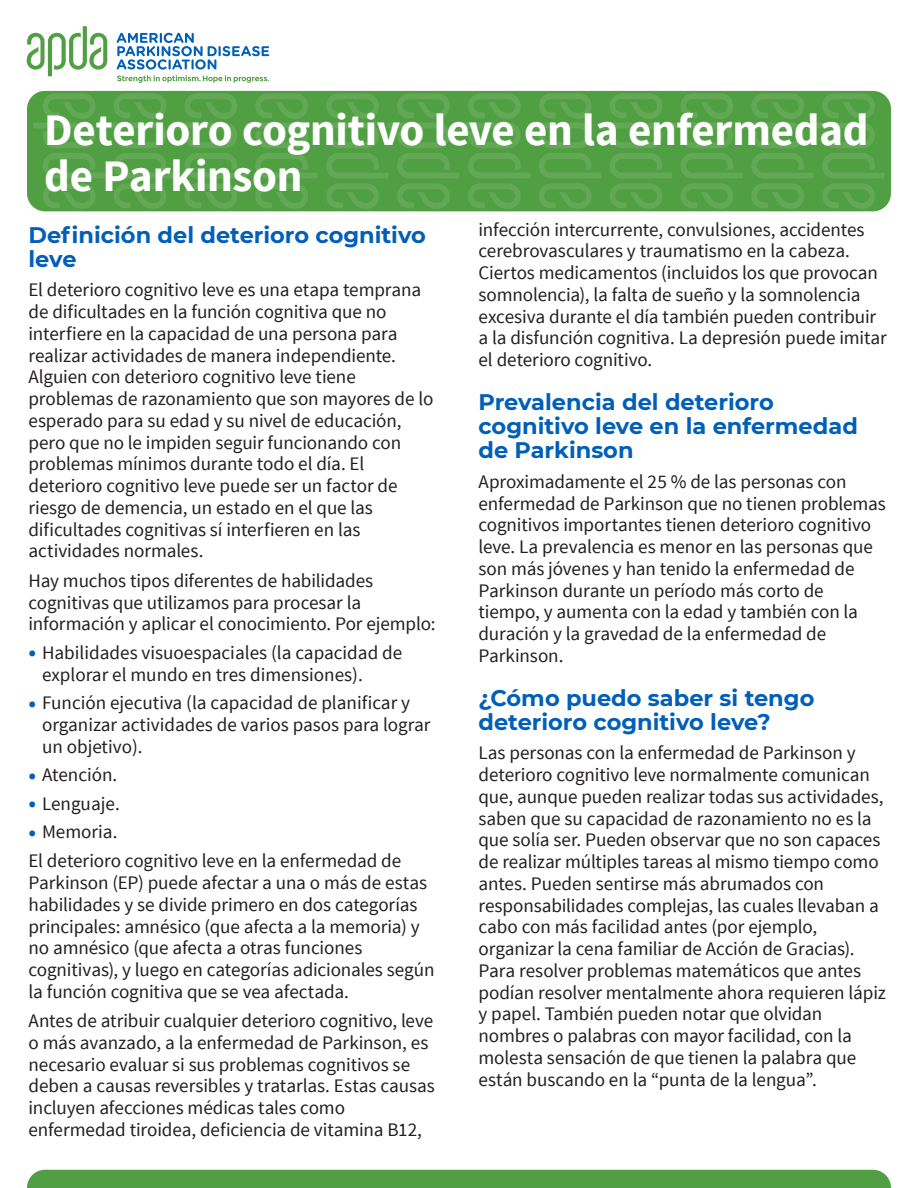
<style>
.page{position:relative;width:918px;height:1188px;background:#fff}
.page>*{position:absolute;margin:0;border:0;box-sizing:border-box;transform-origin:0 0}
.t1{font:700 45px/46.5px "Source Sans Pro";letter-spacing:-.005em;color:#fff}
.Subhead_15_16{font:700 22.5px/24px "Montserrat";color:#005fb9}
.Lead-in_Text_12_75_14_5{font:19.2px/21.8px "Source Sans Pro";letter-spacing:-.005em;color:#231f20}
.s1{font-size:25.5px;color:#005fb9}
</style>
<div class="page">
<div style="left:27px;top:91px;width:864px;height:120px;background:#519f43;border-radius:18px"></div>
<div style="left:27px;top:1170px;width:864px;height:18px;background:#519f43"></div>
<svg style="left:117px;top:33px;width:152px;height:50px"></svg>
<svg style="left:27px;top:26px;width:80px;height:50px"></svg>
<svg style="left:33px;top:93px;width:852px;height:116px"></svg>
<h1 class="t1" style="left:44px;top:108px;width:826px">Deterioro cognitivo leve en la enfermedad de Parkinson</h1>
<p class="Subhead_15_16" style="left:28px;top:222px;width:399px">Definición del deterioro cognitivo leve</p>
<p class="Lead-in_Text_12_75_14_5" style="left:28px;top:280px;width:406px">El deterioro cognitivo leve es una etapa temprana de dificultades en la función cognitiva que no interfiere en la capacidad de una persona para realizar actividades de manera independiente.<br>Alguien con deterioro cognitivo leve tiene problemas de razonamiento que son mayores de lo esperado para su edad y su nivel de educación, pero que no le impiden seguir funcionando con problemas mínimos durante todo el día. El deterioro cognitivo leve puede ser un factor de riesgo de demencia, un estado en el que las dificultades cognitivas sí interfieren en las actividades normales.</p>
<p class="Lead-in_Text_12_75_14_5" style="left:28px;top:570px;width:408px">Hay muchos tipos diferentes de habilidades cognitivas que utilizamos para procesar la información y aplicar el conocimiento. Por ejemplo:</p>
<p class="Lead-in_Text_12_75_14_5" style="left:42px;top:642px;width:362px;text-indent:-14px"><span class="s1">•</span> Habilidades visuoespaciales (la capacidad de explorar el mundo en tres dimensiones).</p>
<p class="Lead-in_Text_12_75_14_5" style="left:42px;top:692px;width:390px;text-indent:-14px"><span class="s1">•</span> Función ejecutiva (la capacidad de planificar y organizar actividades de varios pasos para lograr un objetivo).</p>
<p class="Lead-in_Text_12_75_14_5" style="left:28px;top:764px;width:90px"><span class="s1">•</span> Atención.</p>
<p class="Lead-in_Text_12_75_14_5" style="left:28px;top:793px;width:93px"><span class="s1">•</span> Lenguaje.</p>
<p class="Lead-in_Text_12_75_14_5" style="left:28px;top:821px;width:91px"><span class="s1">•</span> Memoria.</p>
<p class="Lead-in_Text_12_75_14_5" style="left:28px;top:850px;width:408px">El deterioro cognitivo leve en la enfermedad de Parkinson (EP) puede afectar a una o más de estas habilidades y se divide primero en dos categorías principales: amnésico (que afecta a la memoria) y no amnésico (que afecta a otras funciones cognitivas), y luego en categorías adicionales según la función cognitiva que se vea afectada.</p>
<p class="Lead-in_Text_12_75_14_5" style="left:28px;top:1010px;width:408px">Antes de atribuir cualquier deterioro cognitivo, leve o más avanzado, a la enfermedad de Parkinson, es necesario evaluar si sus problemas cognitivos se deben a causas reversibles y tratarlas. Estas causas incluyen afecciones médicas tales como enfermedad tiroidea, deficiencia de vitamina B12,</p>
<p class="Lead-in_Text_12_75_14_5" style="left:478px;top:219px;width:410px">infección intercurrente, convulsiones, accidentes cerebrovasculares y traumatismo en la cabeza.<br>Ciertos medicamentos (incluidos los que provocan somnolencia), la falta de sueño y la somnolencia excesiva durante el día también pueden contribuir a la disfunción cognitiva. La depresión puede imitar el deterioro cognitivo.</p>
<p class="Subhead_15_16" style="left:478px;top:389px;width:381px">Prevalencia del deterioro cognitivo leve en la enfermedad de Parkinson</p>
<p class="Lead-in_Text_12_75_14_5" style="left:478px;top:471px;width:409px">Aproximadamente el 25 % de las personas con enfermedad de Parkinson que no tienen problemas cognitivos importantes tienen deterioro cognitivo leve. La prevalencia es menor en las personas que son más jóvenes y han tenido la enfermedad de Parkinson durante un período más corto de tiempo, y aumenta con la edad y también con la duración y la gravedad de la enfermedad de Parkinson.</p>
<p class="Subhead_15_16" style="left:478px;top:685px;width:337px">¿Cómo puedo saber si tengo deterioro cognitivo leve?</p>
<p class="Lead-in_Text_12_75_14_5" style="left:478px;top:742px;width:409px">Las personas con la enfermedad de Parkinson y deterioro cognitivo leve normalmente comunican que, aunque pueden realizar todas sus actividades, saben que su capacidad de razonamiento no es la que solía ser. Pueden observar que no son capaces de realizar múltiples tareas al mismo tiempo como antes. Pueden sentirse más abrumados con responsabilidades complejas, las cuales llevaban a cabo con más facilidad antes (por ejemplo, organizar la cena familiar de Acción de Gracias).<br>Para resolver problemas matemáticos que antes podían resolver mentalmente ahora requieren lápiz y papel. También pueden notar que olvidan nombres o palabras con mayor facilidad, con la molesta sensación de que tienen la palabra que están buscando en la “punta de la lengua”.</p>
</div>
